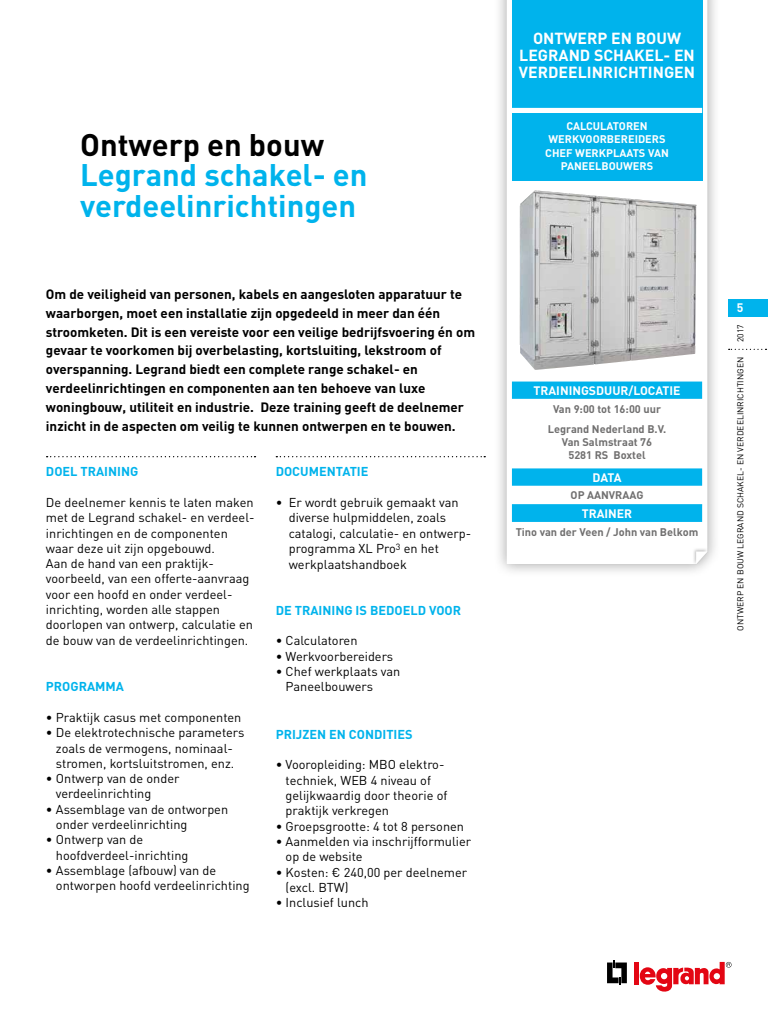
<style>
.page{position:relative;width:768px;height:1024px;background:#fff}
.page>*{position:absolute;margin:0;border:0;box-sizing:border-box;transform-origin:0 0}
.t1{font:700 30.9px/30.9px "DIN";color:#00b3ec}
.t2{font:700 30.9px "DIN";color:#000}
.t3{font:700 15.9px/17.1px "DIN";color:#fff;text-align:center}
.t4{font:700 13.4px/18.8px "DIN";color:#000}
.t5{font:12.7px/15.3px "DIN";color:#000}
.t6{font:700 12.7px "DIN";color:#00b3ec}
.t7{font:700 12.2px "DIN";color:#fff}
.t8{font:700 11px/20.1px "DIN";color:#706f6f;text-align:center}
.t9{font:700 11px/13.4px "DIN";color:#fff;text-align:center}
.t10{font:8.5px "DIN";color:#000}
</style>
<div class="page">
<div style="left:494px;top:0;width:226px;height:577px;background:#000;opacity:.35"></div>
<svg style="left:507px;top:0;width:200px;height:564px"></svg>
<div style="left:692px;top:547px;width:17px;height:19px;background:#000;opacity:.27"></div>
<svg style="left:696px;top:551px;width:11px;height:13px"></svg>
<div style="left:728px;top:299px;width:40px;height:18px;background:#00b3ec"></div>
<div style="left:512px;top:0;width:190px;height:181px;background:#00b3ec"></div>
<div style="left:512px;top:108px;width:190px;height:5px;background:#fff"></div>
<svg style="left:47px;top:456px;width:209px;height:1px"></svg>
<svg style="left:276px;top:456px;width:209px;height:1px"></svg>
<div style="left:512px;top:382px;width:190px;height:17px;background:#00b3ec"></div>
<div style="left:512px;top:468px;width:190px;height:18px;background:#00b3ec"></div>
<hr style="left:512px;top:504px;width:190px;height:1px;background:#00b3ec">
<div style="left:512px;top:505px;width:190px;height:17px;background:#00b3ec"></div>
<img style="left:520px;top:190px;width:177px;height:180px">
<svg style="left:607px;top:961px;width:20px;height:24px"></svg>
<div style="left:634px;top:962px;width:5px;height:22px;background:#e30613"></div>
<svg style="left:640px;top:962px;width:92px;height:30px"></svg>
<svg style="left:729px;top:349px;width:38px;height:1px"></svg>
<h1 class="t2" style="left:80px;top:124px;width:245px">Ontwerp en bouw</h1>
<h1 class="t1" style="left:80px;top:158px;width:289px">Legrand schakel- en verdeelinrichtingen</h1>
<p class="t4" style="left:46px;top:284px;width:431px">Om de veiligheid van personen, kabels en aangesloten apparatuur te waarborgen, moet een installatie zijn opgedeeld in meer dan één stroomketen. Dit is een vereiste voor een veilige bedrijfsvoering én om gevaar te voorkomen bij overbelasting, kortsluiting, lekstroom of overspanning. Legrand biedt een complete range schakel- en verdeelinrichtingen en componenten aan ten behoeve van luxe woningbouw, utiliteit en industrie. Deze training geeft de deelnemer inzicht in de aspecten om veilig te kunnen ontwerpen en te bouwen.</p>
<p class="t6" style="left:46px;top:463px;width:94px">DOEL TRAINING</p>
<p class="t5" style="left:46px;top:494px;width:210px">De deelnemer kennis te laten maken met de Legrand schakel- en verdeel&shy;inrichtingen en de componenten waar deze uit zijn opgebouwd.<br>Aan de hand van een praktijk&shy;voorbeeld, van een offerte-aanvraag voor een hoofd en onder verdeel&shy;inrichting, worden alle stappen doorlopen van ontwerp, calculatie en de bouw van de verdeelinrichtingen.</p>
<p class="t6" style="left:46px;top:678px;width:80px">PROGRAMMA</p>
<p class="t5" style="left:46px;top:709px;width:197px">• Praktijk casus met componenten</p>
<p class="t5" style="left:46px;top:725px;width:200px;text-align:center">• De elektrotechnische parameters zoals de vermogens, nominaal&shy;stromen, kortsluitstromen, enz.</p>
<p class="t5" style="left:56px;top:771px;width:125px;text-indent:-10px">• Ontwerp van de onder verdeelinrichting</p>
<p class="t5" style="left:56px;top:801px;width:174px;text-indent:-10px">• Assemblage van de ontworpen onder verdeelinrichting</p>
<p class="t5" style="left:56px;top:832px;width:134px;text-indent:-10px">• Ontwerp van de hoofdverdeel-inrichting</p>
<p class="t5" style="left:56px;top:862px;width:195px;text-indent:-10px">• Assemblage (afbouw) van de ontworpen hoofd verdeelinrichting</p>
<p class="t6" style="left:276px;top:463px;width:94px">DOCUMENTATIE</p>
<p class="t5" style="left:289px;top:494px;width:184px;text-indent:-13px">• Er wordt gebruik gemaakt van diverse hulpmiddelen, zoals catalogi, calculatie- en ontwerp&shy;programma XL Pro<sup>3</sup> en het werkplaatshandboek</p>
<p class="t6" style="left:276px;top:602px;width:187px">DE TRAINING IS BEDOELD VOOR</p>
<p class="t5" style="left:276px;top:633px;width:83px">• Calculatoren</p>
<p class="t5" style="left:276px;top:648px;width:119px">• Werkvoorbereiders</p>
<p class="t5" style="left:286px;top:664px;width:116px;text-indent:-10px">• Chef werkplaats van<br>Paneelbouwers</p>
<p class="t6" style="left:276px;top:726px;width:139px">PRIJZEN EN CONDITIES</p>
<p class="t5" style="left:286px;top:757px;width:163px;text-indent:-10px">• Vooropleiding: MBO elektro&shy;techniek, WEB 4 niveau of gelijkwaardig door theorie of praktijk verkregen</p>
<p class="t5" style="left:276px;top:818px;width:190px">• Groepsgrootte: 4 tot 8 personen</p>
<p class="t5" style="left:286px;top:833px;width:187px;text-indent:-10px">• Aanmelden via inschrijfformulier op de website</p>
<p class="t5" style="left:286px;top:864px;width:183px;text-indent:-10px">• Kosten: € 240,00 per deelnemer (excl. BTW)</p>
<p class="t5" style="left:276px;top:895px;width:94px">• Inclusief lunch</p>
<p class="t3" style="left:519px;top:29px;width:178px">ONTWERP EN BOUW<br>LEGRAND SCHAKEL- EN<br>VERDEELINRICHTINGEN</p>
<p class="t9" style="left:545px;top:119px;width:125px">CALCULATOREN<br>WERKVOORBEREIDERS<br>CHEF WERKPLAATS VAN<br>PANEELBOUWERS</p>
<p class="t7" style="left:534px;top:383px;width:148px">TRAININGSDUUR/LOCATIE</p>
<p class="t8" style="left:548px;top:399px;width:120px">Van 9:00 tot 16:00 uur<br>Legrand Nederland B.V.</p>
<p class="t8" style="left:562px;top:435px;width:92px;line-height:13.2px">Van Salmstraat 76<br>5281 RS Boxtel</p>
<p class="t7" style="left:593px;top:470px;width:30px">DATA</p>
<p class="t8" style="left:571px;top:485px;width:74px">OP AANVRAAG</p>
<p class="t7" style="left:582px;top:506px;width:52px">TRAINER</p>
<p class="t8" style="left:516px;top:522px;width:184px">Tino van der Veen / John van Belkom</p>
<p class="t7" style="left:737px;top:300px;width:8px">5</p>
<p class="t10" style="left:735px;top:342px;width:19px;rotate:-90deg">2017</p>
<p class="t10" style="left:735px;top:631px;width:275px;rotate:-90deg">ONTWERP EN BOUW LEGRAND SCHAKEL- EN VERDEELINRICHTINGEN</p>
</div>
